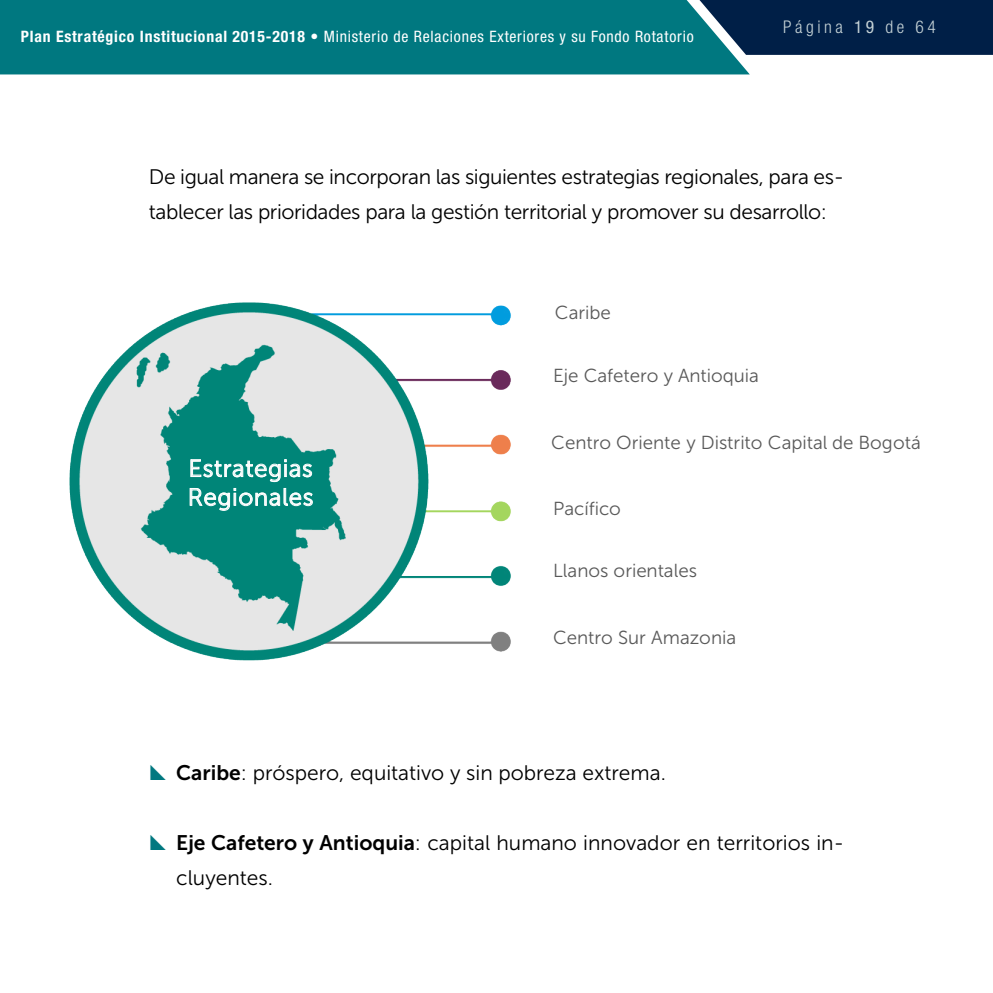
<style>
.page{position:relative;width:993px;height:993px;background:#fff}
.page>*{position:absolute;margin:0;border:0;box-sizing:border-box;transform-origin:0 0}
.t1{font:23.97px/28.9px "Museo Sans 300";letter-spacing:.03em;color:#fff}
.t2{font:21px/35px "Museo Sans 300";letter-spacing:-.02em;color:#000}
.t3{font:21px/35px "Museo Sans 300";color:#000}
.t4{font:18.72px "Museo Sans 300";color:#595959}
.t5{font:300 condensed 17.5px "Helvetica Neue LT Std";letter-spacing:.2em;color:#c5d2d6}
.t6{font:condensed 15.75px "Helvetica Neue LT Std";letter-spacing:.05em;color:#fff}
.s1{font-weight:700}
.s2{font-weight:400}
.s3{font-family:"Museo Sans 700"}
</style>
<div class="page">
<div style="left:749px;top:0;width:243px;height:55px;background:#001f47"></div>
<div style="left:0;top:0;width:749px;height:74px;background:#007880"></div>
<img style="left:69px;top:302px;width:442px;height:359px">
<svg style="left:189px;top:459px;width:124px;height:52px;background:#369e94"></svg>
<p class="t6" style="left:21px;top:28px;width:674px"><span class="s1">Plan Estratégico Institucional 2015-2018</span> • Ministerio de Relaciones Exteriores y su Fondo Rotatorio</p>
<p class="t5" style="left:783px;top:17px;width:154px">Página <span class="s2">19</span> de 64</p>
<p class="t2" style="left:149px;top:159px;width:696px">De igual manera se incorporan las siguientes estrategias regionales, para es&shy;tablecer las prioridades para la gestión territorial y promover su desarrollo:</p>
<p class="t4" style="left:554px;top:303px;width:57px">Caribe</p>
<p class="t4" style="left:553px;top:365px;width:207px">Eje Cafetero y Antioquia</p>
<p class="t1" style="left:188px;top:454px;width:127px">Estrategias<br>Regionales</p>
<p class="t4" style="left:551px;top:432px;width:371px">Centro Oriente y Distrito Capital de Bogotá</p>
<p class="t4" style="left:553px;top:498px;width:69px">Pacífico</p>
<p class="t4" style="left:553px;top:559px;width:145px">Llanos orientales</p>
<p class="t4" style="left:553px;top:626px;width:184px">Centro Sur Amazonia</p>
<p class="t3" style="left:176px;top:754px;width:491px"><span class="s3">Caribe</span>: próspero, equitativo y sin pobreza extrema.</p>
<p class="t3" style="left:176px;top:824px;width:669px"><span class="s3">Eje Cafetero y Antioquia</span>: capital humano innovador en territorios in&shy;cluyentes.</p>
</div>
